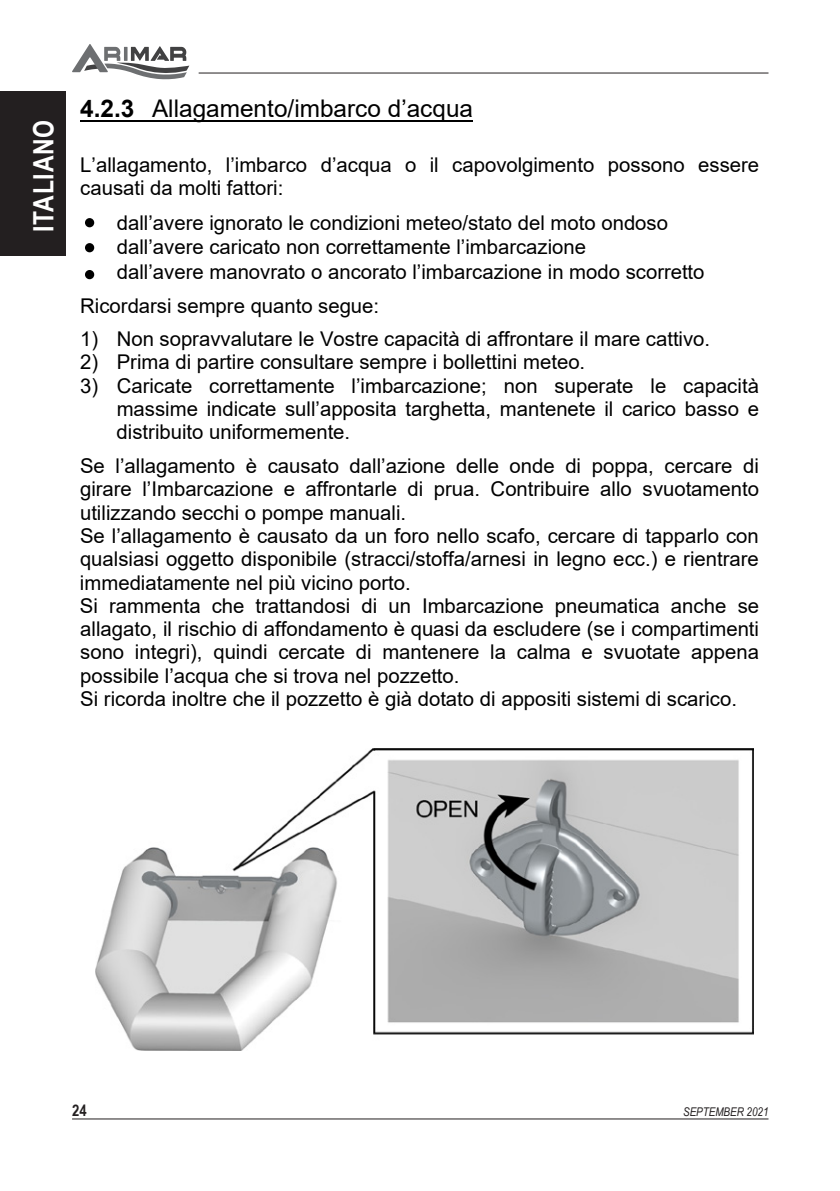
<style>
.page{position:relative;width:840px;height:1191px;background:#fff}
.page>*{position:absolute;margin:0;border:0;box-sizing:border-box;transform-origin:0 0}
.t1{font:700 28px "Arial Narrow";letter-spacing:.03em;color:#fff}
.t2{font:24.4px "Arial";color:#000}
.t3{font:20.4px/23.4px "Arial";color:#000}
.t4{font:700 16px "Arial Narrow";color:#231f20}
.t5{font:italic 12px "Arial Narrow";color:#231f20}
.s1{font-weight:700}
</style>
<div class="page">
<hr style="left:198px;top:73px;width:570px;height:1px;background:#231f20">
<svg style="left:72px;top:44px;width:117px;height:35px"></svg>
<div style="left:0;top:91px;width:65px;height:164px;background:#231f20"></div>
<hr style="left:72px;top:1118px;width:696px;height:1px;background:#231f20">
<img style="left:96px;top:749px;width:657px;height:301px">
<hr style="left:80px;top:120px;width:393px;height:1px;background:#000">
<div style="left:85px;top:218px;width:9px;height:9px;background:#000;border-radius:50%"></div>
<div style="left:85px;top:243px;width:9px;height:9px;background:#000;border-radius:50%"></div>
<div style="left:85px;top:270px;width:9px;height:9px;background:#000;border-radius:50%"></div>
<h1 class="t1" style="left:22px;top:232px;width:114px;rotate:-90deg">ITALIANO</h1>
<p class="t2" style="left:80px;top:92px;width:394px"><span class="s1">4.2.3</span> Allagamento/imbarco d’acqua</p>
<p class="t3" style="left:80px;top:153px;width:680px">L’allagamento, l’imbarco d’acqua o il capovolgimento possono essere causati da molti fattori:</p>
<p class="t3" style="left:117px;top:210px;width:589px;line-height:24.8px">dall’avere ignorato le condizioni meteo/stato del moto ondoso dall’avere caricato non correttamente l’imbarcazione<br>dall’avere manovrato o ancorato l’imbarcazione in modo scorretto</p>
<p class="t3" style="left:80px;top:294px;width:300px">Ricordarsi sempre quanto segue:</p>
<p class="t3" style="left:80px;top:327px;width:631px">1) Non sopravvalutare le Vostre capacità di affrontare il mare cattivo.</p>
<p class="t3" style="left:80px;top:350px;width:506px">2) Prima di partire consultare sempre i bollettini meteo.</p>
<p class="t3" style="left:117px;top:374px;width:643px;text-align:justify;text-indent:-36px">3) Caricate correttamente l’imbarcazione; non superate le capacità massime indicate sull’apposita targhetta, mantenete il carico basso e distribuito uniformemente.</p>
<p class="t3" style="left:80px;top:454px;width:680px">Se l’allagamento è causato dall’azione delle onde di poppa, cercare di girare l’Imbarcazione e affrontarle di prua. Contribuire allo svuotamento utilizzando secchi o pompe manuali.<br>Se l’allagamento è causato da un foro nello scafo, cercare di tapparlo con qualsiasi oggetto disponibile (stracci/stoffa/arnesi in legno ecc.) e rientrare immediatamente nel più vicino porto.<br>Si rammenta che trattandosi di un Imbarcazione pneumatica anche se allagato, il rischio di affondamento è quasi da escludere (se i compartimenti sono integri), quindi cercate di mantenere la calma e svuotate appena possibile l’acqua che si trova nel pozzetto.<br>Si ricorda inoltre che il pozzetto è già dotato di appositi sistemi di scarico.</p>
<p class="t4" style="left:72px;top:1098px;width:16px">24</p>
<p class="t5" style="left:682px;top:1103px;width:87px">SEPTEMBER 2021</p>
</div>
